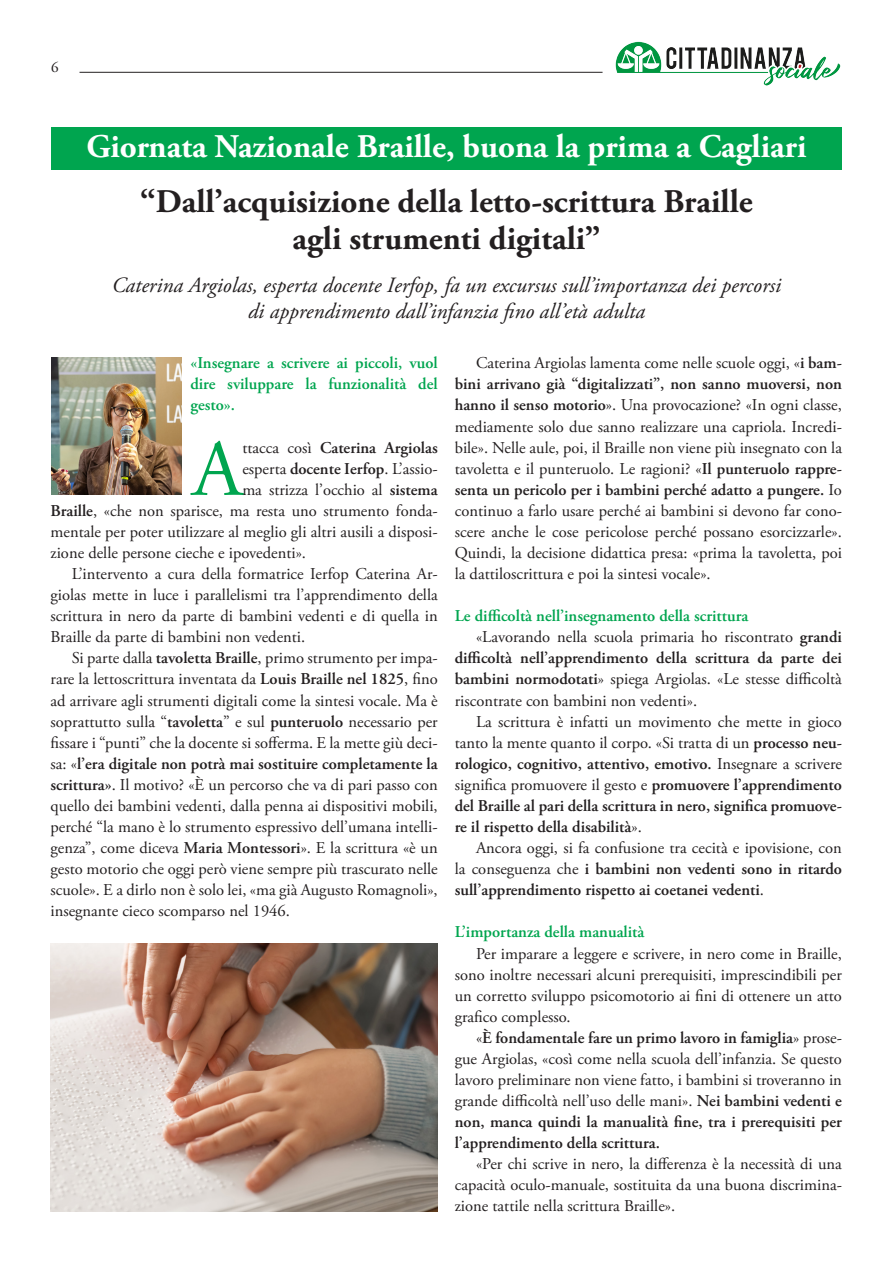
<style>
.page{position:relative;width:893px;height:1263px;background:#fff}
.page>*{position:absolute;margin:0;border:0;box-sizing:border-box;transform-origin:0 0}
.t1{font:80.1px "Adobe Garamond Pro";color:#00a54f}
.t2{font:700 33px "Adobe Garamond Pro";color:#231f20}
.t3{font:700 33px "Adobe Garamond Pro";color:#fff}
.t4{font:italic 21.75px "Adobe Garamond Pro";color:#231f20}
.t5{font:16.5px/21px "Adobe Garamond Pro";color:#231f20;text-align:justify}
.t6{font:600 16.5px/21px "Adobe Garamond Pro";color:#231f20;text-align:justify}
.t7{font:600 16.5px/21px "Adobe Garamond Pro";color:#00a54f;text-align:justify}
.t8{font:15px "Adobe Garamond Pro";color:#231f20}
.s1{font-weight:400}
.s2{font-weight:600}
</style>
<div class="page">
<img style="left:615px;top:41px;width:226px;height:45px">
<hr style="left:80px;top:72px;width:523px;height:1px;background:#231f20">
<img style="left:51px;top:357px;width:131px;height:138px">
<div style="left:52px;top:128px;width:790px;height:42px;background:#00a54f"></div>
<img style="left:51px;top:943px;width:386px;height:269px">
<p class="t8" style="left:51px;top:59px;width:9px">6</p>
<p class="t3" style="left:87px;top:127px;width:721px">Giornata Nazionale Braille, buona la prima a Cagliari</p>
<p class="t2" style="left:140px;top:182px;width:614px">“Dall’acquisizione della letto-scrittura Braille</p>
<p class="t2" style="left:292px;top:220px;width:310px">agli strumenti digitali”</p>
<p class="t4" style="left:112px;top:272px;width:671px">Caterina Argiolas, esperta docente Ierfop, fa un excursus sull’importanza dei percorsi</p>
<p class="t4" style="left:248px;top:298px;width:398px">di apprendimento dall’infanzia fino all’età adulta</p>
<p class="t7" style="left:190px;top:353px;width:249px">«Insegnare a scrivere ai piccoli, vuol dire sviluppare la funzionalità del gesto».</p>
<p class="t1" style="left:192px;top:421px;width:51px">A</p>
<p class="t6" style="left:242px;top:437px;width:197px"><span class="s1">ttacca così</span> Caterina Argiolas</p>
<p class="t5" style="left:455px;top:353px;width:389px;text-indent:21px">Caterina Argiolas lamenta come nelle scuole oggi, «<span class="s2">i bam&shy;bini arrivano già “digitalizzati”, non sanno muoversi, non hanno il senso motorio</span>». Una provocazione? «In ogni classe, mediamente solo due sanno realizzare una capriola. Incredi&shy;bile». Nelle aule, poi, il Braille non viene più insegnato con la tavoletta e il punteruolo. Le ragioni? «<span class="s2">Il punteruolo rappre&shy;senta un pericolo per i bambini perché adatto a pungere.</span> Io continuo a farlo usare perché ai bambini si devono far cono&shy;scere anche le cose pericolose perché possano esorcizzarle».<br>Quindi, la decisione didattica presa: «prima la tavoletta, poi la dattiloscrittura e poi la sintesi vocale».</p>
<p class="t7" style="left:455px;top:606px;width:295px">Le difficoltà nell’insegnamento della scrittura</p>
<p class="t5" style="left:455px;top:627px;width:389px;text-indent:21px">«Lavorando nella scuola primaria ho riscontrato <span class="s2">grandi difficoltà nell’apprendimento della scrittura da parte dei bambini normodotati</span>» spiega Argiolas. «Le stesse difficoltà riscontrate con bambini non vedenti».</p>
<p class="t6" style="left:455px;top:711px;width:389px;text-indent:21px"><span class="s1">La scrittura è infatti un movimento che mette in gioco tanto la mente quanto il corpo. «Si tratta di un</span> processo neu&shy;rologico, cognitivo, attentivo, emotivo. <span class="s1">Insegnare a scrivere significa promuovere il gesto e</span> promuovere l’apprendimento del Braille al pari della scrittura in nero, significa promuove&shy;re il rispetto della disabilità<span class="s1">».</span></p>
<p class="t6" style="left:455px;top:837px;width:389px;text-indent:21px"><span class="s1">Ancora oggi, si fa confusione tra cecità e ipovisione, con la conseguenza che</span> i bambini non vedenti sono in ritardo sull’apprendimento rispetto ai coetanei vedenti<span class="s1">.</span></p>
<p class="t7" style="left:455px;top:922px;width:191px">L’importanza della manualità</p>
<p class="t5" style="left:455px;top:943px;width:389px;text-indent:21px">Per imparare a leggere e scrivere, in nero come in Braille, sono inoltre necessari alcuni prerequisiti, imprescindibili per un corretto sviluppo psicomotorio ai fini di ottenere un atto grafico complesso.</p>
<p class="t5" style="left:455px;top:1028px;width:389px;text-indent:21px">«<span class="s2">È fondamentale fare un primo lavoro in famiglia</span>» prose&shy;gue Argiolas, «così come nella scuola dell’infanzia. Se questo lavoro preliminare non viene fatto, i bambini si troveranno in grande difficoltà nell’uso delle mani». <span class="s2">Nei bambini vedenti e non, manca quindi la manualità fine, tra i prerequisiti per l’apprendimento della scrittura.</span></p>
<p class="t5" style="left:455px;top:1154px;width:389px;text-indent:21px">«Per chi scrive in nero, la differenza è la necessità di una capacità oculo-manuale, sostituita da una buona discrimina&shy;zione tattile nella scrittura Braille».</p>
<p class="t5" style="left:242px;top:459px;width:197px">esperta <span class="s2">docente Ierfop</span>. L’assio-</p>
<p class="t5" style="left:242px;top:480px;width:197px">ma strizza l’occhio al <span class="s2">sistema</span></p>
<p class="t5" style="left:51px;top:501px;width:389px"><span class="s2">Braille</span>, «che non sparisce, ma resta uno strumento fonda-</p>
<p class="t5" style="left:51px;top:522px;width:389px">mentale per poter utilizzare al meglio gli altri ausili a disposi-</p>
<p class="t5" style="left:51px;top:543px;width:257px">zione delle persone cieche e ipovedenti».</p>
<p class="t5" style="left:51px;top:564px;width:389px;text-indent:21px">L’intervento a cura della formatrice Ierfop Caterina Ar&shy;giolas mette in luce i parallelismi tra l’apprendimento della scrittura in nero da parte di bambini vedenti e di quella in Braille da parte di bambini non vedenti.</p>
<p class="t5" style="left:51px;top:648px;width:389px;text-indent:21px">Si parte dalla <span class="s2">tavoletta Braille</span>, primo strumento per impa&shy;rare la lettoscrittura inventata da <span class="s2">Louis Braille nel 1825</span>, fino ad arrivare agli strumenti digitali come la sintesi vocale. Ma è soprattutto sulla “<span class="s2">tavoletta</span>” e sul <span class="s2">punteruolo</span> necessario per fissare i “punti” che la docente si sofferma. E la mette giù deci&shy;sa: «<span class="s2">l’era digitale non potrà mai sostituire completamente la scrittura»</span>. Il motivo? «È un percorso che va di pari passo con quello dei bambini vedenti, dalla penna ai dispositivi mobili, perché “la mano è lo strumento espressivo dell’umana intelli&shy;genza”, come diceva <span class="s2">Maria Montessori</span>». E la scrittura «è un gesto motorio che oggi però viene sempre più trascurato nelle scuole». E a dirlo non è solo lei, «ma già Augusto Romagnoli», insegnante cieco scomparso nel 1946.</p>
</div>
